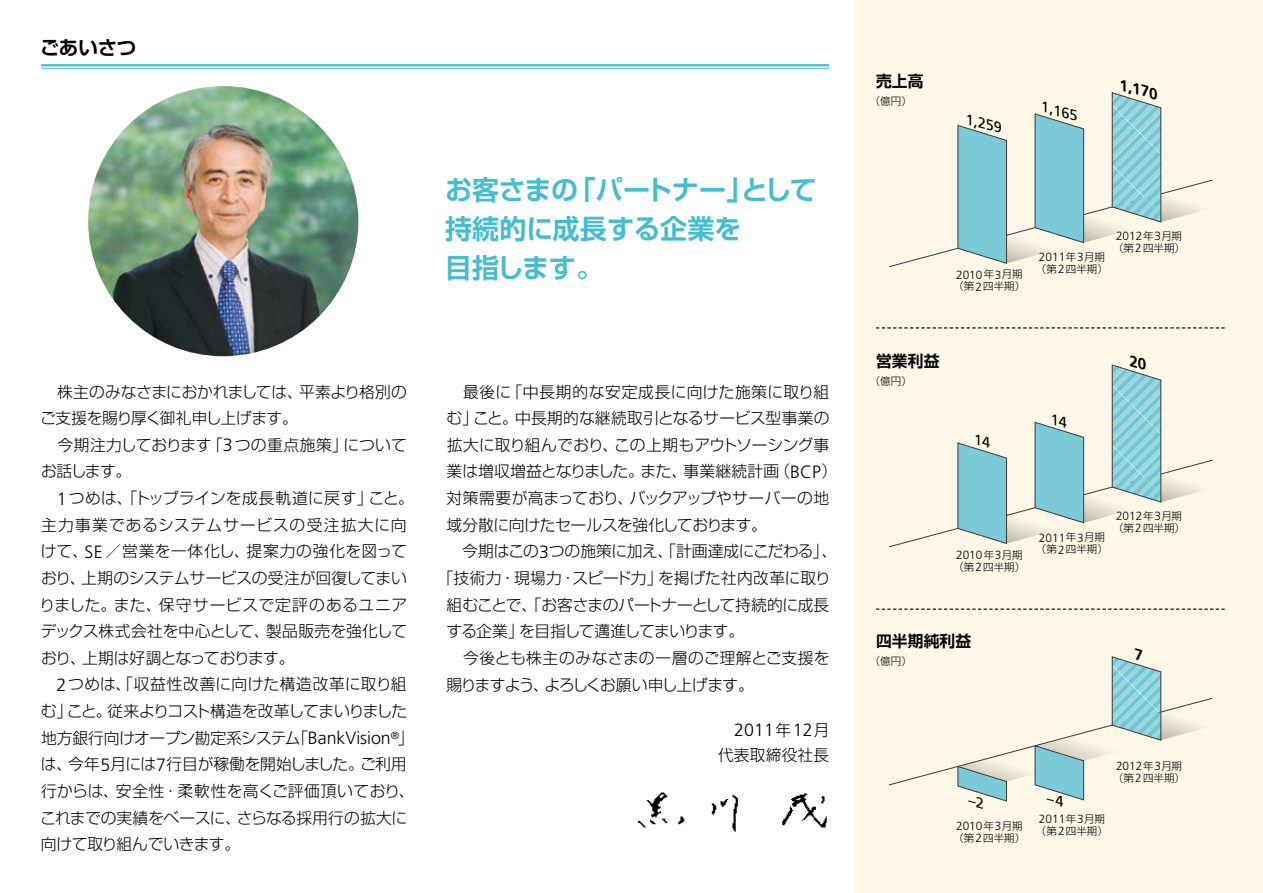
<style>
.page{position:relative;width:1263px;height:893px;background:#fff}
.page>*{position:absolute;margin:0;border:0;box-sizing:border-box;transform-origin:0 0}
.t1{font:700 27px/39px "Shin Go Pr 6 N De";letter-spacing:-.015em;color:#45bdcf}
.t2{font:700 19.5px "Shin Go Pr 6 N De";letter-spacing:-.02em;color:#000}
.t3{font:300 17.85px "Frutiger LT Std";letter-spacing:.01em;color:#000}
.t4{font:300 15.75px/26.5px "Shin Go Pr 6 N";letter-spacing:-.005em;color:#000}
.t5{font:300 15.75px/26.5px "Shin Go Pr 6 N";letter-spacing:.02em;color:#000}
.t6{font:300 15.75px "Shin Go Pr 6 N";letter-spacing:-.025em;color:#000}
.t7{font:300 15.75px/26.7px "Shin Go Pr 6 N";letter-spacing:.015em;color:#000}
.t8{font:300 15.75px "Shin Go Pr 6 N";letter-spacing:-.065em;color:#000}
.t9{font:300 15.75px "Shin Go Pr 6 N";letter-spacing:-.045em;color:#000}
.t10{font:700 15.75px "Shin Go Pr 6 N De";letter-spacing:.01em;color:#000}
.t11{font:italic 700 15.15px "Frutiger LT Std";color:#000;scale:1.04 1}
.t12{font:italic 14.55px "Frutiger LT Std";color:#000;scale:1.04 1}
.t13{font:300 11.85px "Frutiger LT Std";color:#000}
.t14{font:300 10.5px "Shin Go Pr 6 N";color:#000}
.s1{font-family:"Frutiger LT Std";font-size:17.85px}
.s2{font-family:"Shin Go Pr 6 N";font-size:15.75px}
.s3{font-family:"Shin Go Pr 6 N";font-size:10.5px}
.s4{font-family:"Frutiger LT Std";font-size:11.85px}
</style>
<div class="page">
<div style="left:855px;top:0;width:408px;height:893px;background:#fcf7e7"></div>
<img style="left:88px;top:86px;width:270px;height:270px;border-radius:135px">
<hr style="left:41px;top:64px;width:788px;height:2px;background:#45bdcf">
<hr style="left:41px;top:68px;width:788px;height:1px;background:#45bdcf">
<svg style="left:876px;top:327px;width:349px;height:1px"></svg>
<svg style="left:876px;top:609px;width:349px;height:1px"></svg>
<img style="left:638px;top:792px;width:189px;height:40px">
<svg style="left:889px;top:92px;width:324px;height:175px"></svg>
<svg style="left:889px;top:364px;width:324px;height:183px"></svg>
<svg style="left:888px;top:656px;width:324px;height:146px"></svg>
<p class="t2" style="left:40px;top:32px;width:98px">ごあいさつ</p>
<h1 class="t1" style="left:445px;top:169px;width:373px">お客さまの「パートナー」として持続的に成長する企業を<br>目指します。</h1>
<p class="t4" style="left:40px;top:377px;width:368px;text-indent:17px">株主のみなさまにおかれましては、平素より格別のご支援を賜り厚く御礼申し上げます。</p>
<p class="t7" style="left:41px;top:430px;width:367px;text-indent:16px">今期注力しております「<span class="s1">3</span>つの重点施策」についてお話します。</p>
<p class="t5" style="left:40px;top:483px;width:376px;text-indent:17px"><span class="s1">1</span>つめは、「トップラインを成長軌道に戻す」こと。主力事業であるシステムサービスの受注拡大に向けて、<span class="s1">SE</span> ／営業を一体化し、提案力の強化を図っており、上期のシステムサービスの受注が回復してまいりました。また、保守サービスで定評のあるユニアデックス株式会社を中心として、製品販売を強化しており、上期は好調となっております。</p>
<p class="t4" style="left:40px;top:670px;width:376px;text-indent:17px"><span class="s1">2</span>つめは、「収益性改善に向けた構造改革に取り組む」こと。従来よりコスト構造を改革してまいりました地方銀行向けオープン勘定系システム「<span class="s1">BankVision</span><sup>®</sup>」は、今年<span class="s1">5</span>月には<span class="s1">7</span>行目が稼働を開始しました。ご利用行からは、安全性・柔軟性を高くご評価頂いており、これまでの実績をベースに、さらなる採用行の拡大に向けて取り組んでいきます。</p>
<p class="t4" style="left:446px;top:377px;width:392px;text-indent:17px">最後に「中長期的な安定成長に向けた施策に取り組む」こと。中長期的な継続取引となるサービス型事業の拡大に取り組んでおり、この上期もアウトソーシング事業は増収増益となりました。また、事業継続計画（<span class="s1">BCP</span>）対策需要が高まっており、バックアップやサーバーの地域分散に向けたセールスを強化しております。</p>
<p class="t6" style="left:462px;top:538px;width:376px">今期はこの<span class="s1">3</span>つの施策に加え、「計画達成にこだわる」、</p>
<p class="t4" style="left:437px;top:563px;width:395px">「技術力・現場力・スピード力」を掲げた社内改革に取り</p>
<p class="t6" style="left:447px;top:592px;width:384px">組むことで、「お客さまのパートナーとして持続的に成長</p>
<p class="t9" style="left:446px;top:618px;width:299px">する企業」を目指して邁進してまいります。</p>
<p class="t5" style="left:463px;top:643px;width:368px">今後とも株主のみなさまの一層のご理解とご支援を</p>
<p class="t8" style="left:446px;top:672px;width:309px">賜りますよう、よろしくお願い申し上げます。</p>
<p class="t3" style="left:734px;top:720px;width:97px">2011<span class="s2">年</span>12<span class="s2">月</span></p>
<p class="t4" style="left:718px;top:741px;width:113px">代表取締役社長</p>
<p class="t10" style="left:876px;top:68px;width:49px">売上高</p>
<p class="t14" style="left:870px;top:92px;width:44px">（億円）</p>
<p class="t12" style="left:969px;top:111px;width:38px;rotate:15deg">1,259</p>
<p class="t12" style="left:1045px;top:98px;width:38px;rotate:15deg">1,165</p>
<p class="t11" style="left:1123px;top:76px;width:39px;rotate:15deg">1,170</p>
<p class="t13" style="left:956px;top:268px;width:68px">2010<span class="s3">年</span>3<span class="s3">月期</span></p>
<p class="t14" style="left:953px;top:278px;width:73px">（第<span class="s4">2</span>四半期）</p>
<p class="t13" style="left:1039px;top:251px;width:67px">2011<span class="s3">年</span>3<span class="s3">月期</span></p>
<p class="t14" style="left:1036px;top:261px;width:73px">（第<span class="s4">2</span>四半期）</p>
<p class="t13" style="left:1116px;top:229px;width:68px">2012<span class="s3">年</span>3<span class="s3">月期</span></p>
<p class="t14" style="left:1113px;top:239px;width:73px">（第<span class="s4">2</span>四半期）</p>
<p class="t10" style="left:876px;top:348px;width:65px">営業利益</p>
<p class="t14" style="left:870px;top:372px;width:44px">（億円）</p>
<p class="t13" style="left:956px;top:548px;width:68px">2010<span class="s3">年</span>3<span class="s3">月期</span></p>
<p class="t14" style="left:953px;top:558px;width:73px">（第<span class="s4">2</span>四半期）</p>
<p class="t13" style="left:1039px;top:531px;width:67px">2011<span class="s3">年</span>3<span class="s3">月期</span></p>
<p class="t14" style="left:1036px;top:541px;width:73px">（第<span class="s4">2</span>四半期）</p>
<p class="t13" style="left:1116px;top:509px;width:68px">2012<span class="s3">年</span>3<span class="s3">月期</span></p>
<p class="t14" style="left:1113px;top:519px;width:73px">（第<span class="s4">2</span>四半期）</p>
<p class="t10" style="left:876px;top:628px;width:97px">四半期純利益</p>
<p class="t14" style="left:870px;top:653px;width:44px">（億円）</p>
<p class="t13" style="left:956px;top:819px;width:68px">2010<span class="s3">年</span>3<span class="s3">月期</span></p>
<p class="t14" style="left:953px;top:829px;width:73px">（第<span class="s4">2</span>四半期）</p>
<p class="t13" style="left:1039px;top:812px;width:67px">2011<span class="s3">年</span>3<span class="s3">月期</span></p>
<p class="t14" style="left:1036px;top:822px;width:73px">（第<span class="s4">2</span>四半期）</p>
<p class="t13" style="left:1116px;top:759px;width:68px">2012<span class="s3">年</span>3<span class="s3">月期</span></p>
<p class="t14" style="left:1113px;top:769px;width:73px">（第<span class="s4">2</span>四半期）</p>
</div>
